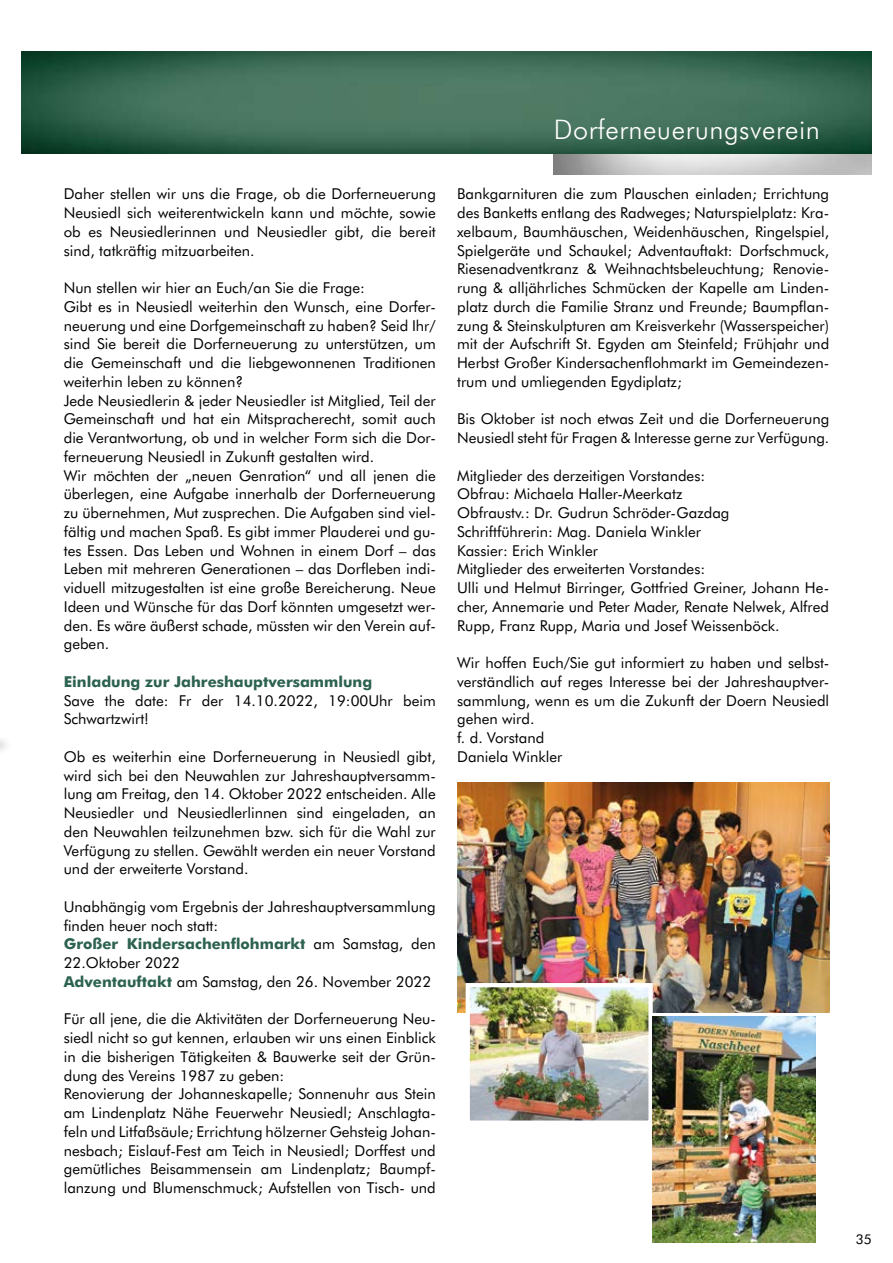
<style>
.page{position:relative;width:893px;height:1263px;background:#fff}
.page>*{position:absolute;margin:0;border:0;box-sizing:border-box;transform-origin:0 0}
.t1{font:300 27px "Futura BT";letter-spacing:.02em;color:#fff}
.t2{font:15px/18.8px "Futura BT";color:#000}
.t3{font:700 15px "Futura BT";color:#2c624f}
.t4{font:13.5px "Futura BT";color:#000}
.s1{font-weight:700;color:#2c624f}
</style>
<div class="page">
<img style="left:553px;top:153px;width:319px;height:21px">
<img style="left:21px;top:51px;width:851px;height:102px">
<div style="left:0;top:735px;width:12px;height:19px;background:#000;opacity:.4"></div>
<img style="left:457px;top:782px;width:372px;height:230px">
<img style="left:471px;top:988px;width:177px;height:132px">
<div style="left:466px;top:983px;width:187px;height:142px;border:4px solid #fff"></div>
<img style="left:653px;top:1016px;width:162px;height:226px">
<p class="t2" style="left:64px;top:184px;width:374px;text-align:justify">Daher stellen wir uns die Frage, ob die Dorferneuerung Neusiedl sich weiterentwickeln kann und möchte, sowie ob es Neusiedlerinnen und Neusiedler gibt, die bereit sind, tatkräftig mitzuarbeiten.</p>
<p class="t2" style="left:64px;top:278px;width:374px">Nun stellen wir hier an Euch/an Sie die Frage:<br>Gibt es in Neusiedl weiterhin den Wunsch, eine Dorfer&shy;neuerung und eine Dorfgemeinschaft zu haben? Seid Ihr/ sind Sie bereit die Dorferneuerung zu unterstützen, um die Gemeinschaft und die liebgewonnenen Traditionen weiterhin leben zu können?<br>Jede Neusiedlerin &amp; jeder Neusiedler ist Mitglied, Teil der Gemeinschaft und hat ein Mitspracherecht, somit auch die Verantwortung, ob und in welcher Form sich die Dor&shy;ferneuerung Neusiedl in Zukunft gestalten wird.<br>Wir möchten der „neuen Genration“ und all jenen die überlegen, eine Aufgabe innerhalb der Dorferneuerung zu übernehmen, Mut zusprechen. Die Aufgaben sind viel&shy;fältig und machen Spaß. Es gibt immer Plauderei und gu&shy;tes Essen. Das Leben und Wohnen in einem Dorf – das Leben mit mehreren Generationen – das Dorfleben indi&shy;viduell mitzugestalten ist eine große Bereicherung. Neue Ideen und Wünsche für das Dorf könnten umgesetzt wer&shy;den. Es wäre äußerst schade, müssten wir den Verein auf&shy;geben.</p>
<p class="t3" style="left:64px;top:672px;width:310px">Einladung zur Jahreshauptversammlung</p>
<p class="t2" style="left:64px;top:691px;width:374px">Save the date: Fr der 14.10.2022, 19:00Uhr beim<br>Schwartzwirt!</p>
<p class="t2" style="left:64px;top:747px;width:374px;text-align:justify">Ob es weiterhin eine Dorferneuerung in Neusiedl gibt, wird sich bei den Neuwahlen zur Jahreshauptversamm&shy;lung am Freitag, den 14. Oktober 2022 entscheiden. Alle Neusiedler und Neusiedlerlinnen sind eingeladen, an den Neuwahlen teilzunehmen bzw. sich für die Wahl zur Verfügung zu stellen. Gewählt werden ein neuer Vorstand und der erweiterte Vorstand.</p>
<p class="t2" style="left:64px;top:897px;width:374px">Unabhängig vom Ergebnis der Jahreshauptversammlung finden heuer noch statt:<br><span class="s1">Großer Kindersachenflohmarkt</span> am Samstag, den 22.Oktober 2022<br><span class="s1">Adventauftakt</span> am Samstag, den 26. November 2022</p>
<p class="t2" style="left:64px;top:1009px;width:374px">Für all jene, die die Aktivitäten der Dorferneuerung Neu&shy;siedl nicht so gut kennen, erlauben wir uns einen Einblick in die bisherigen Tätigkeiten &amp; Bauwerke seit der Grün&shy;dung des Vereins 1987 zu geben:<br>Renovierung der Johanneskapelle; Sonnenuhr aus Stein am Lindenplatz Nähe Feuerwehr Neusiedl; Anschlagta&shy;feln und Litfaßsäule; Errichtung hölzerner Gehsteig Johan&shy;nesbach; Eislauf-Fest am Teich in Neusiedl; Dorffest und gemütliches Beisammensein am Lindenplatz; Baumpf&shy;lanzung und Blumenschmuck; Aufstellen von Tisch- und</p>
<h1 class="t1" style="left:554px;top:113px;width:268px">Dorferneuerungsverein</h1>
<p class="t2" style="left:457px;top:184px;width:374px;text-align:justify">Bankgarnituren die zum Plauschen einladen; Errichtung des Banketts entlang des Radweges; Naturspielplatz: Kra&shy;xelbaum, Baumhäuschen, Weidenhäuschen, Ringelspiel, Spielgeräte und Schaukel; Adventauftakt: Dorfschmuck, Riesenadventkranz &amp; Weihnachtsbeleuchtung; Renovie&shy;rung &amp; alljährliches Schmücken der Kapelle am Linden&shy;platz durch die Familie Stranz und Freunde; Baumpflan&shy;zung &amp; Steinskulpturen am Kreisverkehr (Wasserspeicher) mit der Aufschrift St. Egyden am Steinfeld; Frühjahr und Herbst Großer Kindersachenflohmarkt im Gemeindezen&shy;trum und umliegenden Egydiplatz;</p>
<p class="t2" style="left:457px;top:409px;width:374px">Bis Oktober ist noch etwas Zeit und die Dorferneuerung<br>Neusiedl steht für Fragen &amp; Interesse gerne zur Verfügung.</p>
<p class="t2" style="left:457px;top:466px;width:374px">Mitglieder des derzeitigen Vorstandes:<br>Obfrau: Michaela Haller-Meerkatz<br>Obfraustv.: Dr. Gudrun Schröder-Gazdag<br>Schriftführerin: Mag. Daniela Winkler<br>Kassier: Erich Winkler<br>Mitglieder des erweiterten Vorstandes:<br>Ulli und Helmut Birringer, Gottfried Greiner, Johann He&shy;cher, Annemarie und Peter Mader, Renate Nelwek, Alfred Rupp, Franz Rupp, Maria und Josef Weissenböck.</p>
<p class="t2" style="left:457px;top:653px;width:374px">Wir hoffen Euch/Sie gut informiert zu haben und selbst&shy;verständlich auf reges Interesse bei der Jahreshauptver&shy;sammlung, wenn es um die Zukunft der Doern Neusiedl gehen wird.<br>f. d. Vorstand<br>Daniela Winkler</p>
<p class="t4" style="left:856px;top:1230px;width:17px">35</p>
</div>
